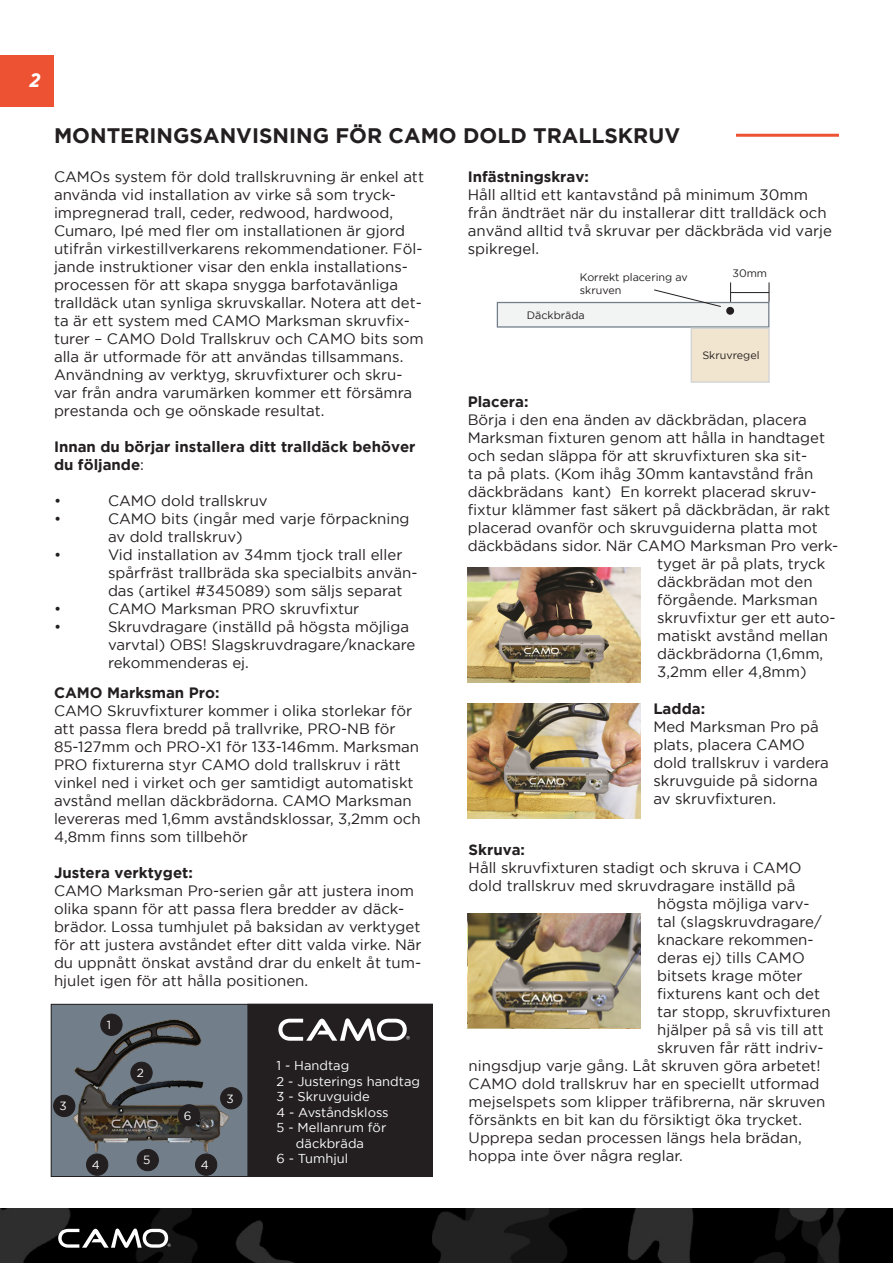
<style>
.page{position:relative;width:893px;height:1263px;background:#fff}
.page>*{position:absolute;margin:0;border:0;box-sizing:border-box;transform-origin:0 0}
.t1{font:700 21px "Gotham";color:#231f20}
.t2{font:italic 700 19.5px "Gotham Narrow";color:#fff}
.t3{font:15px/18px "Gotham";color:#231f20}
.t4{font:700 15px/18px "Gotham";color:#231f20}
.t5{font:12.9px "Gotham";color:#fff}
.t6{font:11.85px "Gotham";color:#fff}
.t7{font:10.8px/12.9px "Gotham";color:#231f20}
.s1{font-weight:400}
.s2{font-weight:700}
</style>
<div class="page">
<div style="left:0;top:55px;width:54px;height:51px;background:#ed5232"></div>
<img style="left:0;top:1209px;width:893px;height:54px">
<svg style="left:58px;top:1228px;width:113px;height:20px"></svg>
<hr style="left:736px;top:134px;width:103px;height:3px;background:#ed5232">
<div style="left:51px;top:1004px;width:381px;height:172px;background:#727f8a"></div>
<img style="left:64px;top:1004px;width:167px;height:167px">
<div style="left:137px;top:1149px;width:21px;height:22px;background:#231f20;border-radius:50%"></div>
<div style="left:137px;top:1149px;width:22px;height:22px;border:1px solid #231f20;border-radius:50%"></div>
<div style="left:101px;top:1014px;width:21px;height:21px;background:#231f20;border-radius:50%"></div>
<div style="left:101px;top:1014px;width:21px;height:21px;border:1px solid #231f20;border-radius:50%"></div>
<div style="left:131px;top:1062px;width:21px;height:21px;background:#231f20;border-radius:50%"></div>
<div style="left:131px;top:1062px;width:21px;height:22px;border:1px solid #231f20;border-radius:50%"></div>
<div style="left:221px;top:1087px;width:21px;height:22px;background:#231f20;border-radius:50%"></div>
<div style="left:220px;top:1087px;width:22px;height:22px;border:1px solid #231f20;border-radius:50%"></div>
<div style="left:87px;top:1154px;width:21px;height:21px;background:#231f20;border-radius:50%"></div>
<div style="left:86px;top:1154px;width:22px;height:21px;border:1px solid #231f20;border-radius:50%"></div>
<div style="left:196px;top:1154px;width:21px;height:21px;background:#231f20;border-radius:50%"></div>
<div style="left:195px;top:1154px;width:22px;height:21px;border:1px solid #231f20;border-radius:50%"></div>
<div style="left:178px;top:1105px;width:22px;height:21px;background:#231f20;border-radius:50%"></div>
<div style="left:178px;top:1104px;width:22px;height:22px;border:1px solid #231f20;border-radius:50%"></div>
<div style="left:54px;top:1095px;width:21px;height:21px;background:#231f20;border-radius:50%"></div>
<div style="left:53px;top:1095px;width:22px;height:22px;border:1px solid #231f20;border-radius:50%"></div>
<div style="left:248px;top:1004px;width:184px;height:172px;background:#231f20"></div>
<div style="left:247px;top:1004px;width:186px;height:173px;border:1px solid #231f20"></div>
<svg style="left:278px;top:1018px;width:132px;height:23px"></svg>
<div style="left:497px;top:302px;width:272px;height:26px;background:#f2f3f3;border:1px solid #727f8a"></div>
<div style="left:691px;top:328px;width:79px;height:55px;background:#f2e5cf;border:1px solid #d1d2d4"></div>
<svg style="left:769px;top:282px;width:1px;height:20px"></svg>
<hr style="left:731px;top:292px;width:38px;height:1px;background:#231f20">
<div style="left:726px;top:307px;width:8px;height:8px;border:2px solid #231f20;border-radius:50%"></div>
<svg style="left:653px;top:282px;width:80px;height:32px"></svg>
<img style="left:468px;top:568px;width:172px;height:115px">
<img style="left:468px;top:703px;width:172px;height:115px">
<img style="left:468px;top:914px;width:172px;height:115px">
<img style="left:469px;top:914px;width:171px;height:113px">
<h2 class="t2" style="left:30px;top:68px;width:12px">2</h2>
<p class="t1" style="left:54px;top:123px;width:628px">MONTERINGSANVISNING FÖR CAMO DOLD TRALLSKRUV</p>
<p class="t3" style="left:54px;top:168px;width:372px">CAMOs system för dold trallskruvning är enkel att använda vid installation av virke så som tryck&shy;impregnerad trall, ceder, redwood, hardwood, Cumaro, Ipé med fler om installationen är gjord utifrån virkestillverkarens rekommendationer. Föl&shy;jande instruktioner visar den enkla installations&shy;processen för att skapa snygga barfotavänliga tralldäck utan synliga skruvskallar. Notera att det&shy;ta är ett system med CAMO Marksman skruvfix&shy;turer – CAMO Dold Trallskruv och CAMO bits som alla är utformade för att användas tillsammans.<br>Användning av verktyg, skruvfixturer och skru&shy;var från andra varumärken kommer ett försämra prestanda och ge oönskade resultat.</p>
<p class="t4" style="left:54px;top:437px;width:363px">Innan du börjar installera ditt tralldäck behöver du följande<span class="s1">:</span></p>
<p class="t3" style="left:54px;top:492px;width:9px">•</p>
<p class="t3" style="left:108px;top:492px;width:161px">CAMO dold trallskruv</p>
<p class="t3" style="left:54px;top:510px;width:9px">•</p>
<p class="t3" style="left:108px;top:510px;width:303px">CAMO bits (ingår med varje förpackning av dold trallskruv)</p>
<p class="t3" style="left:54px;top:546px;width:9px">•</p>
<p class="t3" style="left:108px;top:546px;width:296px">Vid installation av 34mm tjock trall eller</p>
<p class="t3" style="left:108px;top:564px;width:311px">spårfräst trallbräda ska specialbits använ-</p>
<p class="t3" style="left:108px;top:582px;width:296px">das (artikel #345089) som säljs separat</p>
<p class="t3" style="left:54px;top:600px;width:9px">•</p>
<p class="t3" style="left:108px;top:600px;width:253px">CAMO Marksman PRO skruvfixtur</p>
<p class="t3" style="left:54px;top:618px;width:9px">•</p>
<p class="t3" style="left:108px;top:618px;width:303px">Skruvdragare (inställd på högsta möjliga</p>
<p class="t3" style="left:108px;top:636px;width:309px">varvtal) OBS! Slagskruvdragare/knackare</p>
<p class="t3" style="left:108px;top:654px;width:142px">rekommenderas ej.</p>
<p class="t3" style="left:54px;top:683px;width:368px"><span class="s2">CAMO Marksman Pro:<br></span>CAMO Skruvfixturer kommer i olika storlekar för att passa flera bredd på trallvrike, PRO-NB för 85-127mm och PRO-X1 för 133-146mm. Marksman PRO fixturerna styr CAMO dold trallskruv i rätt vinkel ned i virket och ger samtidigt automatiskt avstånd mellan däckbrädorna. CAMO Marksman levereras med 1,6mm avståndsklossar, 3,2mm och 4,8mm finns som tillbehör</p>
<p class="t4" style="left:54px;top:863px;width:140px">Justera verktyget:</p>
<p class="t3" style="left:54px;top:881px;width:369px">CAMO Marksman Pro-serien går att justera inom olika spann för att passa flera bredder av däck&shy;brädor. Lossa tumhjulet på baksidan av verktyget för att justera avståndet efter ditt valda virke. När du uppnått önskat avstånd drar du enkelt åt tum&shy;hjulet igen för att hålla positionen.</p>
<p class="t3" style="left:468px;top:168px;width:366px"><span class="s2">Infästningskrav:<br></span>Håll alltid ett kantavstånd på minimum 30mm från ändträet när du installerar ditt tralldäck och använd alltid två skruvar per däckbräda vid varje spikregel.</p>
<p class="t7" style="left:732px;top:266px;width:36px">30mm</p>
<p class="t7" style="left:580px;top:270px;width:109px">Korrekt placering av skruven</p>
<p class="t7" style="left:527px;top:308px;width:60px">Däckbräda</p>
<p class="t7" style="left:702px;top:349px;width:59px">Skruvregel</p>
<p class="t4" style="left:468px;top:392px;width:62px">Placera:</p>
<p class="t3" style="left:468px;top:410px;width:340px">Börja i den ena änden av däckbrädan, placera</p>
<p class="t3" style="left:468px;top:428px;width:359px">Marksman fixturen genom att hålla in handtaget</p>
<p class="t3" style="left:468px;top:446px;width:341px">och sedan släppa för att skruvfixturen ska sit-</p>
<p class="t3" style="left:468px;top:464px;width:347px">ta på plats. (Kom ihåg 30mm kantavstånd från</p>
<p class="t3" style="left:468px;top:482px;width:350px">däckbrädans kant) En korrekt placerad skruv-</p>
<p class="t3" style="left:468px;top:500px;width:364px">fixtur klämmer fast säkert på däckbrädan, är rakt</p>
<p class="t3" style="left:468px;top:518px;width:352px">placerad ovanför och skruvguiderna platta mot</p>
<p class="t3" style="left:468px;top:536px;width:372px">däckbädans sidor. När CAMO Marksman Pro verk-</p>
<p class="t3" style="left:657px;top:554px;width:170px">tyget är på plats, tryck</p>
<p class="t3" style="left:657px;top:572px;width:157px">däckbrädan mot den</p>
<p class="t3" style="left:657px;top:590px;width:162px">förgående. Marksman</p>
<p class="t3" style="left:657px;top:608px;width:180px">skruvfixtur ger ett auto-</p>
<p class="t3" style="left:657px;top:626px;width:172px">matiskt avstånd mellan</p>
<p class="t3" style="left:657px;top:644px;width:168px">däckbrädorna (1,6mm,</p>
<p class="t3" style="left:657px;top:662px;width:151px">3,2mm eller 4,8mm)</p>
<p class="t3" style="left:653px;top:700px;width:177px"><span class="s2">Ladda:<br></span>Med Marksman Pro på plats, placera CAMO dold trallskruv i vardera skruvguide på sidorna av skruvfixturen.</p>
<p class="t4" style="left:469px;top:841px;width:58px">Skruva:</p>
<p class="t3" style="left:469px;top:859px;width:334px">Håll skruvfixturen stadigt och skruva i CAMO</p>
<p class="t3" style="left:469px;top:877px;width:328px">dold trallskruv med skruvdragare inställd på</p>
<p class="t3" style="left:657px;top:895px;width:154px">högsta möjliga varv-</p>
<p class="t3" style="left:657px;top:913px;width:166px">tal (slagskruvdragare/</p>
<p class="t3" style="left:657px;top:931px;width:158px">knackare rekommen-</p>
<p class="t3" style="left:657px;top:949px;width:149px">deras ej) tills CAMO</p>
<p class="t3" style="left:657px;top:967px;width:147px">bitsets krage möter</p>
<p class="t3" style="left:657px;top:985px;width:164px">fixturens kant och det</p>
<p class="t3" style="left:657px;top:1003px;width:175px">tar stopp, skruvfixturen</p>
<p class="t3" style="left:657px;top:1021px;width:168px">hjälper på så vis till att</p>
<p class="t3" style="left:657px;top:1039px;width:168px">skruven får rätt indriv-</p>
<p class="t3" style="left:469px;top:1057px;width:353px">ningsdjup varje gång. Låt skruven göra arbetet!</p>
<p class="t3" style="left:469px;top:1075px;width:352px">CAMO dold trallskruv har en speciellt utformad</p>
<p class="t3" style="left:469px;top:1093px;width:358px">mejselspets som klipper träfibrerna, när skruven</p>
<p class="t3" style="left:469px;top:1111px;width:335px">försänkts en bit kan du försiktigt öka trycket.</p>
<p class="t3" style="left:469px;top:1129px;width:335px">Upprepa sedan processen längs hela brädan,</p>
<p class="t3" style="left:469px;top:1147px;width:216px">hoppa inte över några reglar.</p>
<p class="t6" style="left:107px;top:1018px;width:6px">1</p>
<p class="t5" style="left:277px;top:1058px;width:74px">1 - Handtag</p>
<p class="t5" style="left:277px;top:1074px;width:145px">2 - Justerings handtag</p>
<p class="t5" style="left:277px;top:1089px;width:95px">3 - Skruvguide</p>
<p class="t5" style="left:277px;top:1105px;width:114px">4 - Avståndskloss</p>
<p class="t5" style="left:277px;top:1120px;width:111px">5 - Mellanrum för</p>
<p class="t5" style="left:296px;top:1136px;width:70px">däckbräda</p>
<p class="t5" style="left:277px;top:1151px;width:73px">6 - Tumhjul</p>
<p class="t6" style="left:137px;top:1066px;width:9px">2</p>
<p class="t6" style="left:226px;top:1092px;width:9px">3</p>
<p class="t6" style="left:60px;top:1099px;width:9px">3</p>
<p class="t6" style="left:184px;top:1109px;width:9px">6</p>
<p class="t6" style="left:143px;top:1154px;width:9px">5</p>
<p class="t6" style="left:92px;top:1158px;width:9px">4</p>
<p class="t6" style="left:201px;top:1158px;width:9px">4</p>
</div>
